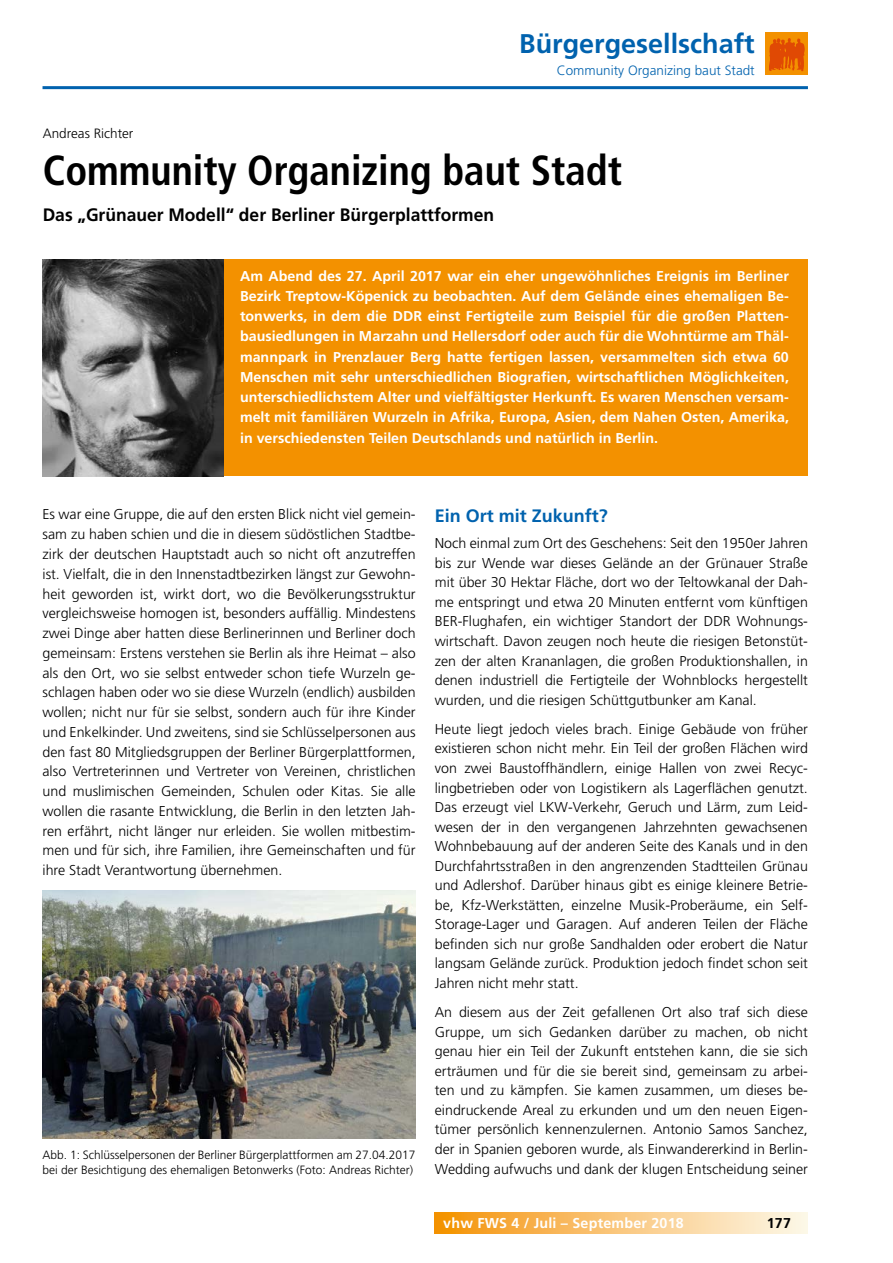
<style>
.page{position:relative;width:893px;height:1263px;background:#fff}
.page>*{position:absolute;margin:0;border:0;box-sizing:border-box;transform-origin:0 0}
.t1{font:700 condensed 42px "Frutiger LT";color:#000}
.t2{font:700 27px "Frutiger LT";color:#0062ae}
.t3{font:700 18px "Frutiger LT";color:#000}
.t4{font:700 18px "Frutiger LT";color:#0062ae}
.t5{font:300 14.25px/19.5px "Frutiger LT";color:#000;text-align:justify}
.t6{font:700 14.25px/20.2px "Frutiger LT";color:#fff;text-align:justify}
.t7{font:700 14.25px "Frutiger LT";color:#000}
.t8{font:300 13.5px "Frutiger LT";color:#0062ae}
.t9{font:300 13.5px "Frutiger CE";color:#000}
.t10{font:300 12px/14.7px "Frutiger CE";color:#000}
</style>
<div class="page">
<div style="left:435px;top:1212px;width:373px;height:21px;background:linear-gradient(to right,#f59308,#fefaef)"></div>
<hr style="left:43px;top:86px;width:765px;height:3px;background:#0062ae">
<div style="left:766px;top:32px;width:42px;height:43px;background:#f39100"></div>
<svg style="left:769px;top:38px;width:36px;height:33px"></svg>
<div style="left:43px;top:259px;width:765px;height:217px;background:#f39100"></div>
<img style="left:43px;top:259px;width:180px;height:217px">
<img style="left:43px;top:891px;width:373px;height:247px">
<h2 class="t2" style="left:519px;top:28px;width:237px">Bürgergesellschaft</h2>
<p class="t8" style="left:557px;top:62px;width:200px">Community Organizing baut Stadt</p>
<p class="t9" style="left:43px;top:126px;width:92px">Andreas Richter</p>
<h1 class="t1" style="left:43px;top:145px;width:581px">Community Organizing baut Stadt</h1>
<p class="t3" style="left:43px;top:205px;width:453px">Das „Grünauer Modell“ der Berliner Bürgerplattformen</p>
<p class="t6" style="left:240px;top:266px;width:550px">Am Abend des 27. April 2017 war ein eher ungewöhnliches Ereignis im Berliner Bezirk Treptow-Köpenick zu beobachten. Auf dem Gelände eines ehemaligen Be&shy;tonwerks, in dem die DDR einst Fertigteile zum Beispiel für die großen Platten&shy;bausiedlungen in Marzahn und Hellersdorf oder auch für die Wohntürme am Thäl&shy;mannpark in Prenzlauer Berg hatte fertigen lassen, versammelten sich etwa 60<br>Menschen mit sehr unterschiedlichen Biografien, wirtschaftlichen Möglichkeiten, unterschiedlichstem Alter und vielfältigster Herkunft. Es waren Menschen versam&shy;melt mit familiären Wurzeln in Afrika, Europa, Asien, dem Nahen Osten, Amerika, in verschiedensten Teilen Deutschlands und natürlich in Berlin.</p>
<p class="t5" style="left:43px;top:505px;width:375px">Es war eine Gruppe, die auf den ersten Blick nicht viel gemein&shy;sam zu haben schien und die in diesem südöstlichen Stadtbe&shy;zirk der deutschen Hauptstadt auch so nicht oft anzutreffen ist. Vielfalt, die in den Innenstadtbezirken längst zur Gewohn&shy;heit geworden ist, wirkt dort, wo die Bevölkerungsstruktur vergleichsweise homogen ist, besonders auffällig. Mindestens zwei Dinge aber hatten diese Berlinerinnen und Berliner doch gemeinsam: Erstens verstehen sie Berlin als ihre Heimat – also als den Ort, wo sie selbst entweder schon tiefe Wurzeln ge&shy;schlagen haben oder wo sie diese Wurzeln (endlich) ausbilden wollen; nicht nur für sie selbst, sondern auch für ihre Kinder und Enkelkinder. Und zweitens, sind sie Schlüsselpersonen aus den fast 80 Mitgliedsgruppen der Berliner Bürgerplattformen, also Vertreterinnen und Vertreter von Vereinen, christlichen und muslimischen Gemeinden, Schulen oder Kitas. Sie alle wollen die rasante Entwicklung, die Berlin in den letzten Jah&shy;ren erfährt, nicht länger nur erleiden. Sie wollen mitbestim&shy;men und für sich, ihre Familien, ihre Gemeinschaften und für ihre Stadt Verantwortung übernehmen.</p>
<p class="t10" style="left:43px;top:1147px;width:375px">Abb. 1: Schlüsselpersonen der Berliner Bürgerplattformen am 27.04.2017 bei der Besichtigung des ehemaligen Betonwerks (Foto: Andreas Richter)</p>
<p class="t4" style="left:435px;top:505px;width:175px">Ein Ort mit Zukunft?</p>
<p class="t5" style="left:435px;top:534px;width:375px">Noch einmal zum Ort des Geschehens: Seit den 1950er Jahren bis zur Wende war dieses Gelände an der Grünauer Straße mit über 30 Hektar Fläche, dort wo der Teltowkanal der Dah&shy;me entspringt und etwa 20 Minuten entfernt vom künftigen BER-Flughafen, ein wichtiger Standort der DDR Wohnungs&shy;wirtschaft. Davon zeugen noch heute die riesigen Betonstüt&shy;zen der alten Krananlagen, die großen Produktionshallen, in denen industriell die Fertigteile der Wohnblocks hergestellt wurden, und die riesigen Schüttgutbunker am Kanal.</p>
<p class="t5" style="left:435px;top:719px;width:375px">Heute liegt jedoch vieles brach. Einige Gebäude von früher existieren schon nicht mehr. Ein Teil der großen Flächen wird von zwei Baustoffhändlern, einige Hallen von zwei Recyc&shy;lingbetrieben oder von Logistikern als Lagerflächen genutzt.<br>Das erzeugt viel LKW-Verkehr, Geruch und Lärm, zum Leid&shy;wesen der in den vergangenen Jahrzehnten gewachsenen Wohnbebauung auf der anderen Seite des Kanals und in den Durchfahrtsstraßen in den angrenzenden Stadtteilen Grünau und Adlershof. Darüber hinaus gibt es einige kleinere Betrie&shy;be, Kfz-Werkstätten, einzelne Musik-Proberäume, ein Self-Storage-Lager und Garagen. Auf anderen Teilen der Fläche befinden sich nur große Sandhalden oder erobert die Natur langsam Gelände zurück. Produktion jedoch findet schon seit Jahren nicht mehr statt.</p>
<p class="t5" style="left:435px;top:1003px;width:375px">An diesem aus der Zeit gefallenen Ort also traf sich diese Gruppe, um sich Gedanken darüber zu machen, ob nicht genau hier ein Teil der Zukunft entstehen kann, die sie sich erträumen und für die sie bereit sind, gemeinsam zu arbei&shy;ten und zu kämpfen. Sie kamen zusammen, um dieses be&shy;eindruckende Areal zu erkunden und um den neuen Eigen&shy;tümer persönlich kennenzulernen. Antonio Samos Sanchez, der in Spanien geboren wurde, als Einwandererkind in Berlin-Wedding aufwuchs und dank der klugen Entscheidung seiner</p>
<p class="t6" style="left:443px;top:1213px;width:242px">vhw FWS 4 / Juli – September 2018</p>
<p class="t7" style="left:767px;top:1214px;width:26px">177</p>
</div>
